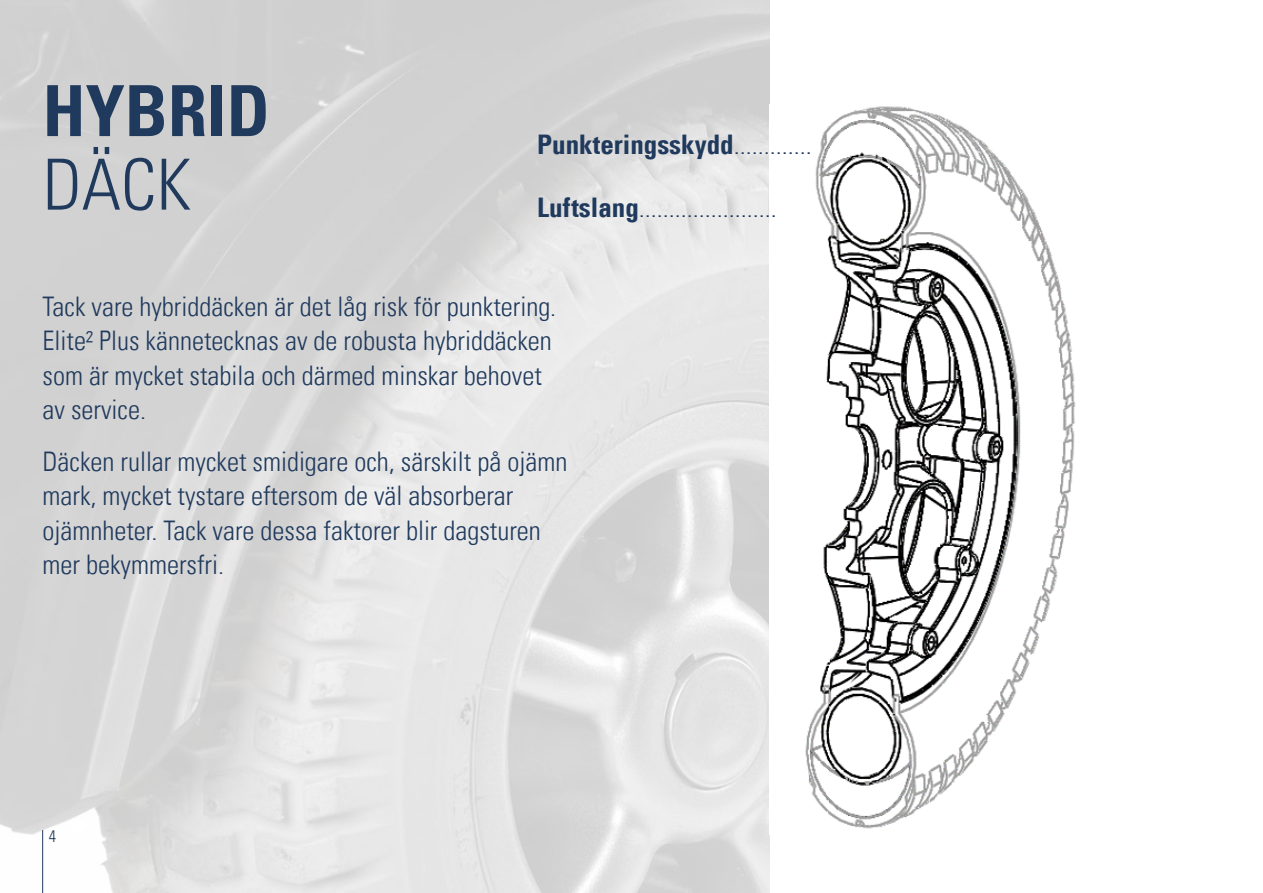
<style>
.page{position:relative;width:1263px;height:893px;background:#fff}
.page>*{position:absolute;margin:0;border:0;box-sizing:border-box;transform-origin:0 0}
.t1{font:70.5px "Univers Com 67 Bold Cond";color:#203a5d}
.t2{font:70.5px "Univers Com 47 Light Cond";color:#203a5d}
.t3{font:27px/34.5px "Univers Com 47 Light Cond";color:#203a5d}
.t4{font:27px "Univers Com 67 Bold Cond";color:#203a5d}
.t5{font:16.5px "Univers Com 47 Light Cond";color:#203a5d}
.s1{font-family:"Univers Com 47 Light Cond"}
.s2{font-family:"Univers Com 67 Bold Cond"}
</style>
<div class="page">
<hr style="left:42px;top:830px;width:1px;height:63px;background:#203a5d">
<img style="left:805px;top:106px;width:271px;height:723px">
<h1 class="t1" style="left:43px;top:68px;width:229px">HYBRID</h1>
<h1 class="t2" style="left:43px;top:142px;width:150px">DÄCK</h1>
<p class="t4" style="left:537px;top:128px;width:276px">Punkteringsskydd<span class="s1">.............</span></p>
<p class="t3" style="left:537px;top:191px;width:241px"><span class="s2">Luftslang</span>.......................</p>
<p class="t3" style="left:43px;top:289px;width:515px">Tack vare hybriddäcken är det låg risk för punktering.<br>Elite² Plus kännetecknas av de robusta hybriddäcken som är mycket stabila och därmed minskar behovet av service.</p>
<p class="t3" style="left:43px;top:444px;width:526px">Däcken rullar mycket smidigare och, särskilt på ojämn mark, mycket tystare eftersom de väl absorberar ojämnheter. Tack vare dessa faktorer blir dagsturen mer bekymmersfri.</p>
<p class="t5" style="left:49px;top:826px;width:9px">4</p>
</div>
